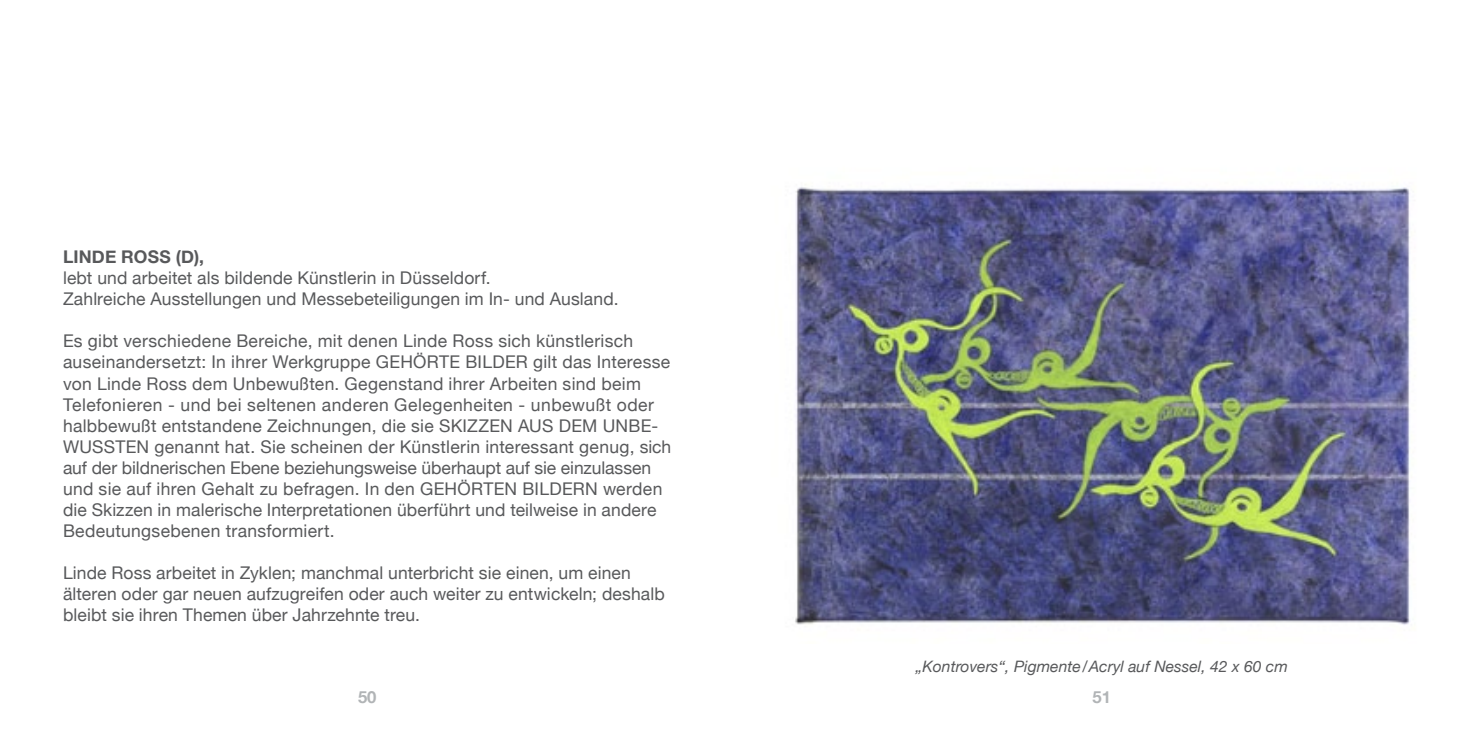
<style>
.page{position:relative;width:1469px;height:735px;background:#fff}
.page>*{position:absolute;margin:0;border:0;box-sizing:border-box;transform-origin:0 0}
.t1{font:17.5px/21px "Helvetica Neue";letter-spacing:.015em;color:#58595b}
.t2{font:700 17.5px "Helvetica Neue";color:#58595b}
.t3{font:700 16.62px "Helvetica Neue";color:#b1b4b6}
.t4{font:italic 15.75px "Helvetica Neue";color:#58595b}
</style>
<div class="page">
<img style="left:795px;top:184px;width:615px;height:441px">
<p class="t2" style="left:63px;top:243px;width:22px">LINDE</p>
<p class="t2" style="left:121px;top:243px;width:84px">ROSS (D),</p>
<p class="t1" style="left:63px;top:268px;width:557px">lebt und arbeitet als bildende Künstlerin in Düsseldorf.<br>Zahlreiche Ausstellungen und Messebeteiligungen im In- und Ausland.</p>
<p class="t1" style="left:63px;top:331px;width:610px">Es gibt verschiedene Bereiche, mit denen Linde Ross sich künstlerisch auseinandersetzt: In ihrer Werkgruppe GEHÖRTE BILDER gilt das Interesse von Linde Ross dem Unbewußten. Gegenstand ihrer Arbeiten sind beim Telefonieren - und bei seltenen anderen Gelegenheiten - unbewußt oder halbbewußt entstandene Zeichnungen, die sie SKIZZEN AUS DEM UNBE-WUSSTEN genannt hat. Sie scheinen der Künstlerin interessant genug, sich auf der bildnerischen Ebene beziehungsweise überhaupt auf sie einzulassen und sie auf ihren Gehalt zu befragen. In den GEHÖRTEN BILDERN werden die Skizzen in malerische Interpretationen überführt und teilweise in andere Bedeutungsebenen transformiert.</p>
<p class="t1" style="left:63px;top:562px;width:603px">Linde Ross arbeitet in Zyklen; manchmal unterbricht sie einen, um einen älteren oder gar neuen aufzugreifen oder auch weiter zu entwickeln; deshalb bleibt sie ihren Themen über Jahrzehnte treu.</p>
<p class="t4" style="left:915px;top:654px;width:373px">„Kontrovers“, Pigmente/Acryl auf Nessel, 42 x 60 cm</p>
<p class="t3" style="left:358px;top:683px;width:20px">50</p>
<p class="t3" style="left:1092px;top:683px;width:20px">51</p>
</div>
